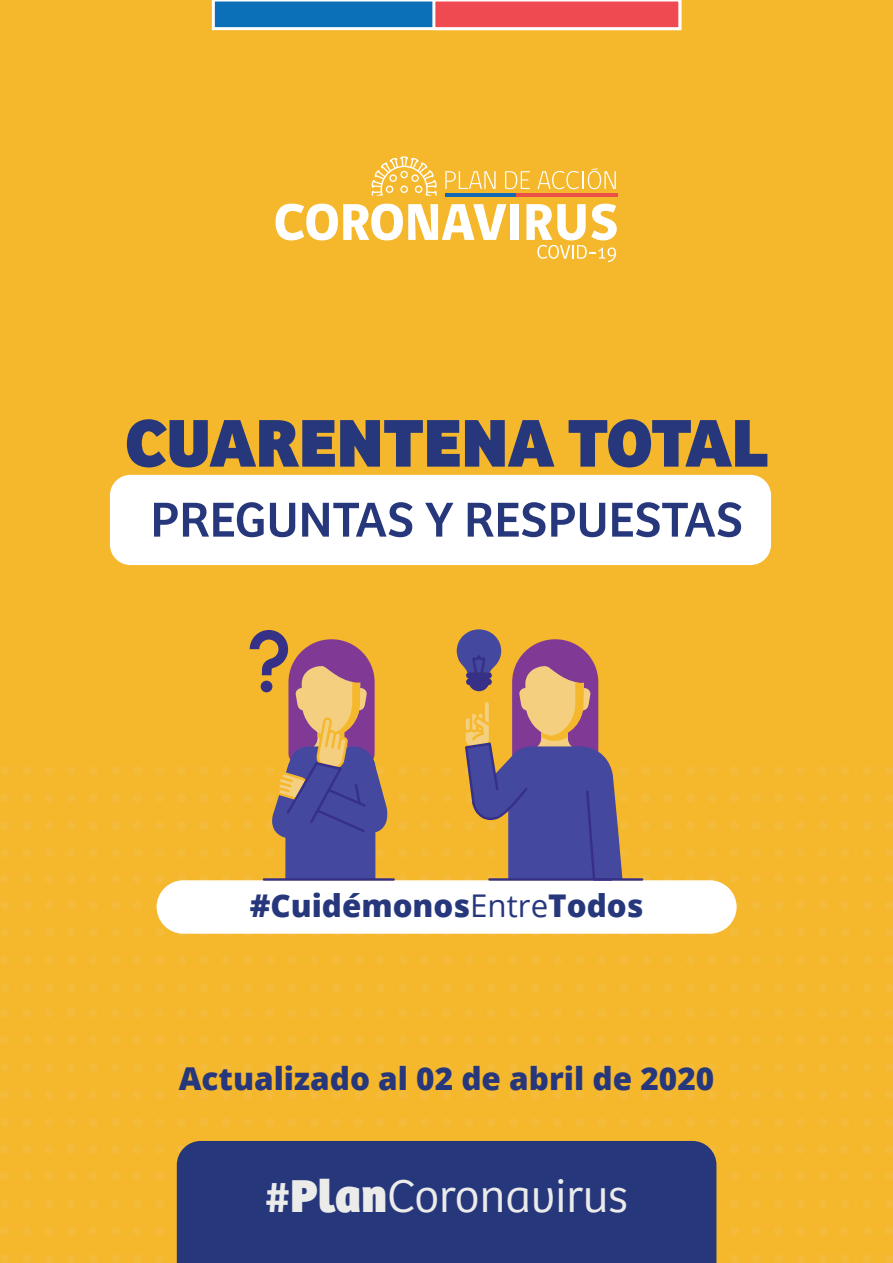
<style>
.page{position:relative;width:893px;height:1263px;background:#f5b72c}
.page>*{position:absolute;margin:0;border:0;box-sizing:border-box;transform-origin:0 0}
.t1{font:800 70.05px "Bree";color:#27377c}
.t2{font:50.85px "Bree";color:#27377c}
.t3{font:300 47.85px "Bree";color:#ebebea}
.t4{font:800 31.5px "Open Sans";color:#27377c}
.t5{font:800 31.35px "Open Sans";color:#27377c}
.s1{font-weight:400}
.s2{font-weight:800}
</style>
<div class="page">
<div style="left:110px;top:475px;width:661px;height:90px;background:#fff;border-radius:21px"></div>
<svg style="left:1px;top:1254px;width:892px;height:9px"></svg>
<svg style="left:1px;top:1226px;width:892px;height:9px"></svg>
<svg style="left:1px;top:1199px;width:892px;height:9px"></svg>
<div style="left:66px;top:1144px;width:9px;height:9px;background:#f4bb3b;border-radius:50%"></div>
<svg style="left:0;top:1146px;width:893px;height:8px"></svg>
<svg style="left:1px;top:1171px;width:892px;height:9px"></svg>
<svg style="left:1px;top:1118px;width:892px;height:8px"></svg>
<svg style="left:1px;top:1091px;width:892px;height:8px"></svg>
<svg style="left:1px;top:1063px;width:892px;height:8px"></svg>
<div style="left:66px;top:1008px;width:9px;height:8px;background:#f4bb3a;border-radius:50%"></div>
<svg style="left:0;top:1009px;width:893px;height:9px"></svg>
<svg style="left:1px;top:1036px;width:892px;height:8px"></svg>
<svg style="left:1px;top:984px;width:892px;height:8px"></svg>
<svg style="left:1px;top:956px;width:892px;height:8px"></svg>
<svg style="left:1px;top:929px;width:892px;height:8px"></svg>
<svg style="left:1px;top:901px;width:892px;height:9px"></svg>
<svg style="left:275px;top:204px;width:231px;height:36px"></svg>
<div style="left:511px;top:204px;width:8px;height:36px;background:#fff"></div>
<svg style="left:371px;top:156px;width:66px;height:40px"></svg>
<svg style="left:445px;top:171px;width:51px;height:18px"></svg>
<svg style="left:505px;top:171px;width:25px;height:18px"></svg>
<svg style="left:537px;top:168px;width:79px;height:21px"></svg>
<hr style="left:445px;top:193px;width:71px;height:3px;background:#0f69b4">
<hr style="left:516px;top:193px;width:102px;height:3px;background:#ea5146">
<svg style="left:526px;top:204px;width:91px;height:58px"></svg>
<div style="left:177px;top:1141px;width:539px;height:122px;background:#27377c"></div>
<div style="left:157px;top:880px;width:580px;height:54px;background:#fff;border-radius:27px"></div>
<svg style="left:212px;top:0;width:469px;height:30px;background:#977595"></svg>
<svg style="left:1px;top:629px;width:892px;height:254px"></svg>
<hr style="left:488px;top:878px;width:155px;height:3px;background:#363086">
<h1 class="t1" style="left:125px;top:400px;width:645px">CUARENTENA TOTAL</h1>
<h2 class="t2" style="left:150px;top:490px;width:594px">PREGUNTAS Y RESPUESTAS</h2>
<p class="t5" style="left:250px;top:882px;width:395px">#Cuidémonos<span class="s1">Entre</span>Todos</p>
<p class="t4" style="left:179px;top:1055px;width:537px">Actualizado al 02 de abril de 2020</p>
<h3 class="t3" style="left:265px;top:1169px;width:364px"><span class="s2">#Plan</span>Coronavirus</h3>
</div>
